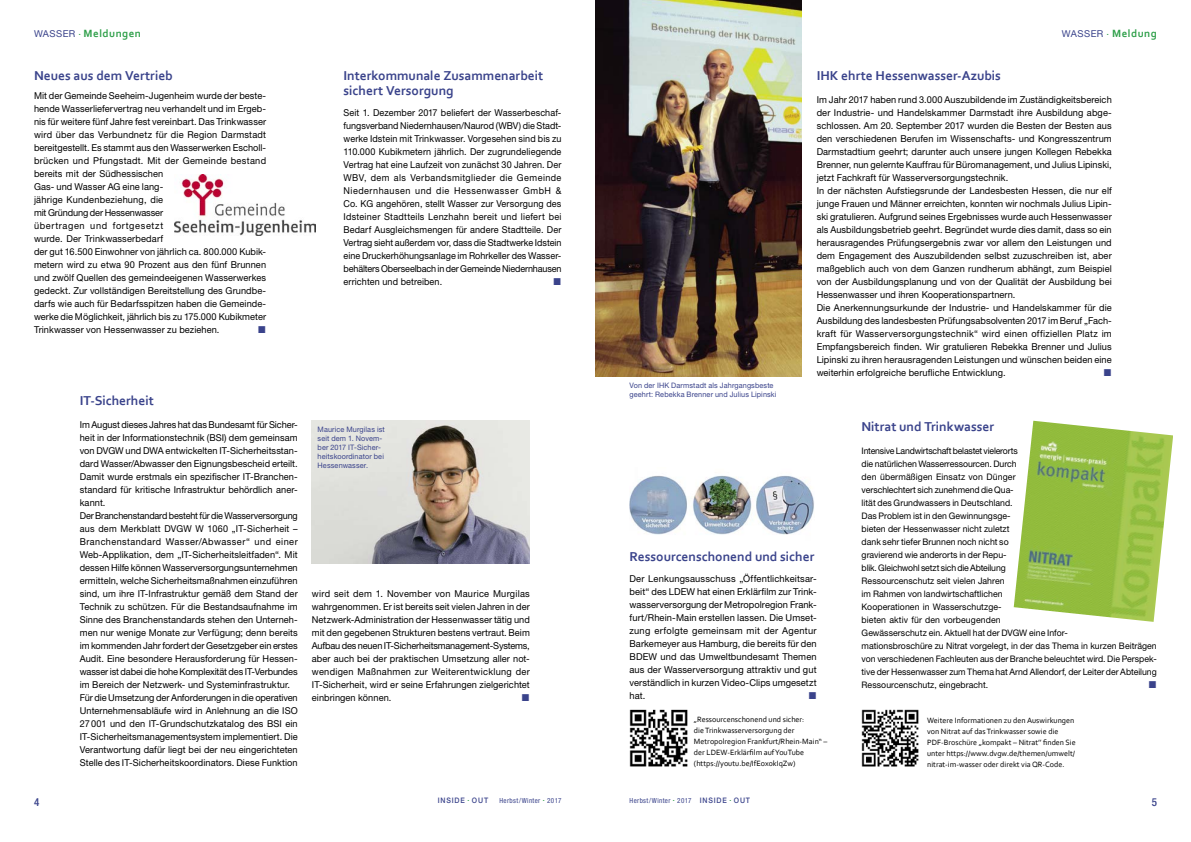
<style>
.page{position:relative;width:1191px;height:842px;background:#fff}
.page>*{position:absolute;margin:0;border:0;box-sizing:border-box;transform-origin:0 0}
.t1{font:700 13.5px/15px "Corbel";color:#3a438b}
.t2{font:700 11px "Corbel";letter-spacing:.045em;color:#2e9f49}
.t3{font:500 condensed 11px "Helvetica Neue LT Pro";color:#3a438b}
.t4{font:9.5px/13px "Helvetica Neue";letter-spacing:.005em;color:#000}
.t5{font:9.5px/13px "Helvetica Neue";letter-spacing:.005em;color:#000;text-align:justify;scale:.95 1}
.t6{font:9px/13px "Helvetica Neue";color:#000}
.t7{font:8px/11px "Corbel";color:#000}
.t8{font:500 7.6px "Helvetica Neue LT Pro";letter-spacing:.12em;color:#3a438b;scale:.93 1}
.t9{font:7.5px/9px "Helvetica Neue";letter-spacing:.015em;color:#3a438b}
.t10{font:condensed 7px "Helvetica Neue LT Pro";letter-spacing:.055em;color:#3a438b}
.s1{font-family:"Helvetica Neue";font-weight:400;font-size:9.5px;color:#3a438b}
.s2{font-weight:500;font-stretch:normal;font-size:7.6px}
</style>
<div class="page">
<img style="left:312px;top:421px;width:218px;height:143px">
<img style="left:595px;top:0;width:206px;height:376px">
<img style="left:175px;top:174px;width:140px;height:62px">
<img style="left:1013px;top:421px;width:160px;height:201px">
<img style="left:861px;top:709px;width:57px;height:57px">
<img style="left:629px;top:475px;width:185px;height:60px">
<img style="left:630px;top:709px;width:57px;height:58px">
<p class="t2" style="left:34px;top:26px;width:108px"><span class="s1">WASSER</span> <sup>.</sup> Meldungen</p>
<h1 class="t1" style="left:34px;top:67px;width:140px">Neues aus dem Vertrieb</h1>
<p class="t4" style="left:34px;top:89px;width:234px">Mit der Gemeinde Seeheim-Jugenheim wurde der beste&shy;hende Wasserliefervertrag neu verhandelt und im Ergeb&shy;nis für weitere fünf Jahre fest vereinbart. Das Trinkwasser wird über das Verbundnetz für die Region Darmstadt bereitgestellt. Es stammt aus den Wasserwerken Escholl&shy;brücken und Pfungstadt. Mit der Gemeinde bestand bereits mit der Südhessischen<br>Gas- und Wasser AG eine lang-<br>jährige Kundenbeziehung, die<br>mit Gründung der Hessenwasser<br>übertragen und fortgesetzt<br>wurde. Der Trinkwasserbedarf<br>der gut 16.500 Einwohner von jährlich ca. 800.000 Kubik&shy;metern wird zu etwa 90 Prozent aus den fünf Brunnen und zwölf Quellen des gemeindeeigenen Wasserwerkes gedeckt. Zur vollständigen Bereitstellung des Grundbe&shy;darfs wie auch für Bedarfsspitzen haben die Gemeinde&shy;werke die Möglichkeit, jährlich bis zu 175.000 Kubikmeter Trinkwasser von Hessenwasser zu beziehen.</p>
<h1 class="t1" style="left:343px;top:67px;width:201px">Interkommunale Zusammenarbeit sichert Versorgung</h1>
<p class="t5" style="left:343px;top:106px;width:231px">Seit 1. Dezember 2017 beliefert der Wasserbeschaf&shy;fungsverband Niedernhausen/Naurod (WBV) die Stadt&shy;werke Idstein mit Trinkwasser. Vorgesehen sind bis zu 110.000 Kubikmetern jährlich. Der zugrundeliegende Vertrag hat eine Laufzeit von zunächst 30 Jahren. Der WBV, dem als Verbandsmitglieder die Gemeinde Niedernhausen und die Hessenwasser GmbH &amp; Co. KG angehören, stellt Wasser zur Versorgung des Idsteiner Stadtteils Lenzhahn bereit und liefert bei Bedarf Ausgleichsmengen für andere Stadtteile. Der Vertrag sieht außerdem vor, dass die Stadtwerke Idstein eine Druckerhöhungsanlage im Rohrkeller des Wasser&shy;behälters Oberseelbach in der Gemeinde Niedernhausen errichten und betreiben.</p>
<h1 class="t1" style="left:80px;top:392px;width:76px">IT-Sicherheit</h1>
<p class="t4" style="left:80px;top:418px;width:219px">Im August dieses Jahres hat das Bundesamt für Sicher&shy;heit in der Informationstechnik (BSI) dem gemeinsam von DVGW und DWA entwickelten IT-Sicherheitsstan&shy;dard Wasser/Abwasser den Eignungsbescheid erteilt.<br>Damit wurde erstmals ein spezifischer IT-Branchen&shy;standard für kritische Infrastruktur behördlich aner&shy;kannt.<br>Der Branchenstandard besteht für die Wasserversorgung aus dem Merkblatt DVGW W 1060 „IT-Sicherheit – Branchenstandard Wasser/Abwasser“ und einer Web-Applikation, dem „IT-Sicherheitsleitfaden“. Mit dessen Hilfe können Wasserversorgungsunternehmen ermitteln, welche Sicherheitsmaßnahmen einzuführen sind, um ihre IT-Infrastruktur gemäß dem Stand der Technik zu schützen. Für die Bestandsaufnahme im Sinne des Branchenstandards stehen den Unterneh&shy;men nur wenige Monate zur Verfügung; denn bereits im kommenden Jahr fordert der Gesetzgeber ein erstes Audit. Eine besondere Herausforderung für Hessen&shy;wasser ist dabei die hohe Komplexität des IT-Verbundes im Bereich der Netzwerk- und Systeminfrastruktur.<br>Für die Umsetzung der Anforderungen in die operativen Unternehmensabläufe wird in Anlehnung an die ISO 27001 und den IT-Grundschutzkatalog des BSI ein IT-Sicherheitsmanagementsystem implementiert. Die Verantwortung dafür liegt bei der neu eingerichteten Stelle des IT-Sicherheitskoordinators. Diese Funktion</p>
<p class="t9" style="left:317px;top:425px;width:69px">Maurice Murgilas ist seit dem 1. Novem&shy;ber 2017 IT-Sicher&shy;heitskoordinator bei<br>Hessenwasser.</p>
<p class="t4" style="left:312px;top:587px;width:219px;text-align:justify">wird seit dem 1. November von Maurice Murgilas wahrgenommen. Er ist bereits seit vielen Jahren in der Netzwerk-Administration der Hessenwasser tätig und mit den gegebenen Strukturen bestens vertraut. Beim Aufbau des neuen IT-Sicherheitsmanagement-Systems, aber auch bei der praktischen Umsetzung aller not&shy;wendigen Maßnahmen zur Weiterentwicklung der IT-Sicherheit, wird er seine Erfahrungen zielgerichtet einbringen können.</p>
<h1 class="t1" style="left:816px;top:67px;width:186px">IHK ehrte Hessenwasser-Azubis</h1>
<p class="t2" style="left:1062px;top:26px;width:96px"><span class="s1">WASSER</span> <sup>.</sup> Meldung</p>
<p class="t9" style="left:629px;top:380px;width:148px">Von der IHK Darmstadt als Jahrgangsbeste geehrt: Rebekka Brenner und Julius Lipinski</p>
<p class="t4" style="left:816px;top:93px;width:297px">Im Jahr 2017 haben rund 3.000 Auszubildende im Zuständigkeitsbereich der Industrie- und Handelskammer Darmstadt ihre Ausbildung abge&shy;schlossen. Am 20. September 2017 wurden die Besten der Besten aus den verschiedenen Berufen im Wissenschafts- und Kongresszentrum Darmstadtium geehrt; darunter auch unsere jungen Kollegen Rebekka Brenner, nun gelernte Kauffrau für Büromanagement, und Julius Lipinski, jetzt Fachkraft für Wasserversorgungstechnik.<br>In der nächsten Aufstiegsrunde der Landesbesten Hessen, die nur elf junge Frauen und Männer erreichten, konnten wir nochmals Julius Lipin&shy;ski gratulieren. Aufgrund seines Ergebnisses wurde auch Hessenwasser als Ausbildungsbetrieb geehrt. Begründet wurde dies damit, dass so ein herausragendes Prüfungsergebnis zwar vor allem den Leistungen und dem Engagement des Auszubildenden selbst zuzuschreiben ist, aber maßgeblich auch von dem Ganzen rundherum abhängt, zum Beispiel von der Ausbildungsplanung und von der Qualität der Ausbildung bei Hessenwasser und ihren Kooperationspartnern.<br>Die Anerkennungsurkunde der Industrie- und Handelskammer für die Ausbildung des landesbesten Prüfungsabsolventen 2017 im Beruf „Fach&shy;kraft für Wasserversorgungstechnik“ wird einen offiziellen Platz im Empfangsbereich finden. Wir gratulieren Rebekka Brenner und Julius Lipinski zu ihren herausragenden Leistungen und wünschen beiden eine weiterhin erfolgreiche berufliche Entwicklung.</p>
<h1 class="t1" style="left:629px;top:548px;width:186px">Ressourcenschonend und sicher</h1>
<p class="t4" style="left:629px;top:572px;width:189px;text-align:justify">Der Lenkungsausschuss „Öffentlichkeitsar&shy;beit“ des LDEW hat einen Erklärfilm zur Trink&shy;wasserversorgung der Metropolregion Frank&shy;furt/Rhein-Main erstellen lassen. Die Umset&shy;zung erfolgte gemeinsam mit der Agentur Barkemeyer aus Hamburg, die bereits für den BDEW und das Umweltbundesamt Themen aus der Wasserversorgung attraktiv und gut verständlich in kurzen Video-Clips umgesetzt hat.</p>
<p class="t7" style="left:694px;top:714px;width:135px">„Ressourcenschonend und sicher:<br>die Trinkwasserversorgung der Metropolregion Frankfurt/Rhein-Main“ – der LDEW-Erklärfilm auf YouTube (https://youtu.be/IfEox0kIqZw)</p>
<h1 class="t1" style="left:861px;top:418px;width:134px">Nitrat und Trinkwasser</h1>
<p class="t6" style="left:861px;top:444px;width:297px">Intensive Landwirtschaft belastet vielerorts<br>die natürlichen Wasserressourcen. Durch<br>den übermäßigen Einsatz von Dünger<br>verschlechtert sich zunehmend die Qua-<br>lität des Grundwassers in Deutschland.<br>Das Problem ist in den Gewinnungsge-<br>bieten der Hessenwasser nicht zuletzt<br>dank sehr tiefer Brunnen noch nicht so<br>gravierend wie anderorts in der Repu-<br>blik. Gleichwohl setzt sich die Abteilung<br>Ressourcenschutz seit vielen Jahren<br>im Rahmen von landwirtschaftlichen<br>Kooperationen in Wasserschutzge-<br>bieten aktiv für den vorbeugenden<br>Gewässerschutz ein. Aktuell hat der DVGW eine Infor-<br>mationsbroschüre zu Nitrat vorgelegt, in der das Thema in kurzen Beiträgen von verschiedenen Fachleuten aus der Branche beleuchtet wird. Die Perspek&shy;tive der Hessenwasser zum Thema hat Arnd Allendorf, der Leiter der Abteilung Ressourcenschutz, eingebracht.</p>
<p class="t7" style="left:927px;top:714px;width:150px">Weitere Informationen zu den Auswirkungen von Nitrat auf das Trinkwasser sowie die PDF-Broschüre „kompakt – Nitrat’’ finden Sie unter https://www.dvgw.de/themen/umwelt/ nitrat-im-wasser oder direkt via QR-Code.</p>
<p class="t8" style="left:438px;top:796px;width:56px">INSIDE <sup>.</sup> OUT</p>
<p class="t10" style="left:499px;top:796px;width:63px">Herbst/Winter <sup>.</sup> 2017</p>
<p class="t10" style="left:629px;top:796px;width:122px">Herbst/Winter <sup>.</sup> 2017 <span class="s2">INSIDE</span> <sup>.</sup> <span class="s2">OUT</span></p>
<p class="t3" style="left:34px;top:795px;width:7px">4</p>
<p class="t3" style="left:1151px;top:795px;width:7px">5</p>
</div>
